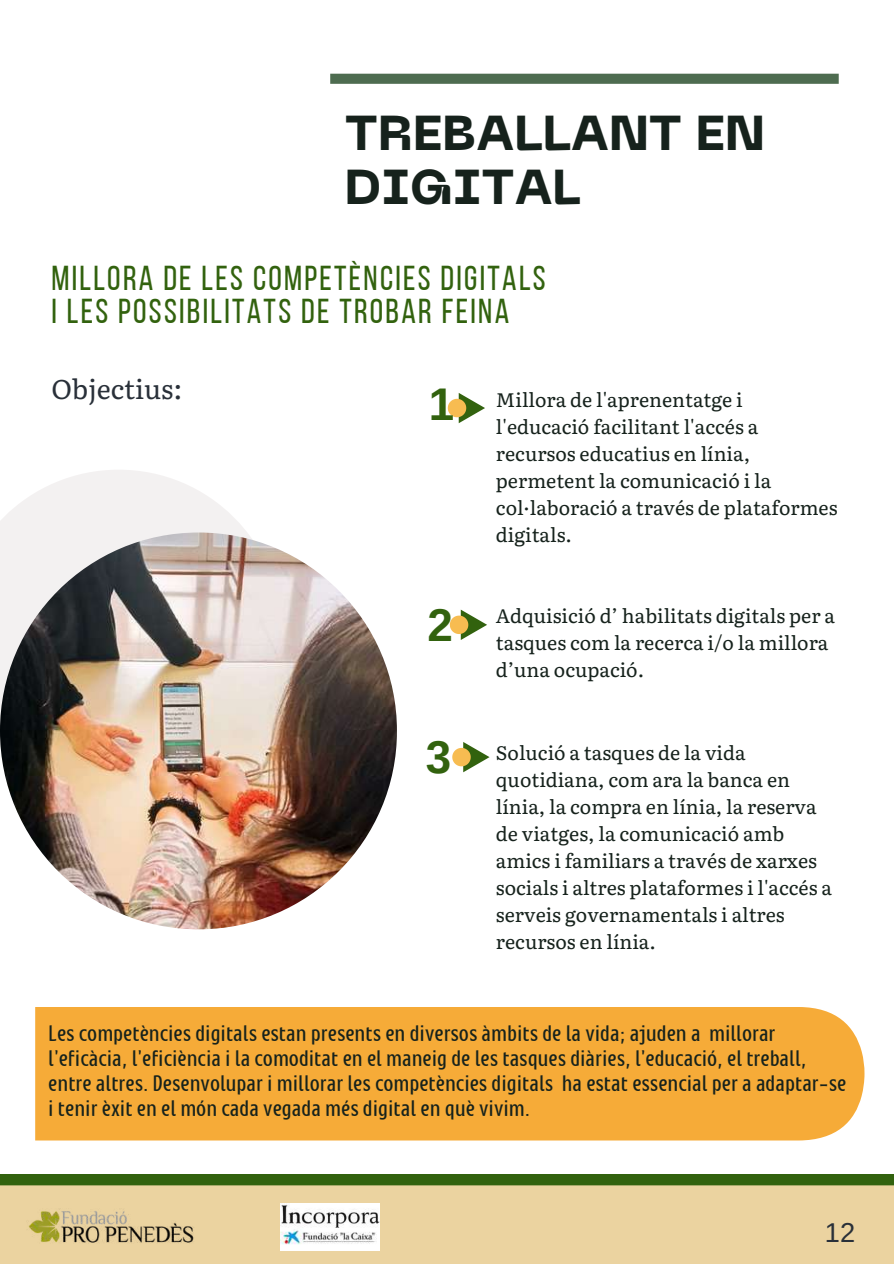
<style>
.page{position:relative;width:894px;height:1264px;background:#fff}
.page>*{position:absolute;margin:0;border:0;box-sizing:border-box;transform-origin:0 0}
.t1{font:800 48.75px/54px "PP Neue Machina";color:#16221c}
.t2{font:700 45.75px "Arimo";color:#32620e}
.t3{font:34.5px/32.7px "Bebas Neue";letter-spacing:.065em;color:#32620e}
.t4{font:27.15px "Arimo";color:#293039}
.t5{font:27px "Literata";color:#293039}
.t6{font:19.5px/27px "Literata";color:#16221c}
.t7{font:18px/24.8px "Montagna LTD";letter-spacing:.035em;color:#16221c}
</style>
<div class="page">
<div style="left:330px;top:74px;width:508px;height:10px;background:#4e6c50"></div>
<svg style="left:0;top:470px;width:252px;height:325px;fill:#f3f1f1"></svg>
<img style="left:0;top:532px;width:397px;height:397px;border-radius:50%">
<svg style="left:447px;top:393px;width:38px;height:30px"></svg>
<svg style="left:449px;top:609px;width:38px;height:31px"></svg>
<svg style="left:452px;top:742px;width:37px;height:30px"></svg>
<svg style="left:0;top:1174px;width:893px;height:89px"></svg>
<img style="left:27px;top:1208px;width:167px;height:36px">
<div style="left:35px;top:1007px;width:829px;height:133px;background:#f6ab38"></div>
<img style="left:281px;top:1203px;width:99px;height:25px">
<img style="left:281px;top:1228px;width:99px;height:21px">
<h1 class="t1" style="left:345px;top:111px;width:421px">TREBALLANT EN<br>DIGITAL</h1>
<h3 class="t3" style="left:51px;top:265px;width:496px">MILLORA DE LES COMPETÈNCIES DIGITALS<br>I LES POSSIBILITATS DE TROBAR FEINA</h3>
<h3 class="t5" style="left:51px;top:367px;width:132px">Objectius:</h3>
<h2 class="t2" style="left:429px;top:379px;width:27px">1</h2>
<p class="t6" style="left:496px;top:385px;width:343px">Millora de l'aprenentatge i l'educació facilitant l'accés a recursos educatius en línia, permetent la comunicació i la col·laboració a través de plataformes digitals.</p>
<h2 class="t2" style="left:427px;top:599px;width:27px">2</h2>
<p class="t6" style="left:496px;top:601px;width:340px">Adquisició d’ habilitats digitals per a tasques com la recerca i/o la millora d’una ocupació.</p>
<h2 class="t2" style="left:426px;top:731px;width:27px">3</h2>
<p class="t6" style="left:496px;top:738px;width:337px">Solució a tasques de la vida quotidiana, com ara la banca en línia, la compra en línia, la reserva de viatges, la comunicació amb amics i familiars a través de xarxes socials i altres plataformes i l'accés a serveis governamentals i altres recursos en línia.</p>
<p class="t7" style="left:49px;top:1022px;width:798px">Les competències digitals estan presents en diversos àmbits de la vida; ajuden a millorar l'eficàcia, l'eficiència i la comoditat en el maneig de les tasques diàries, l'educació, el treball, entre altres. Desenvolupar i millorar les competències digitals ha estat essencial per a adaptar-se i tenir èxit en el món cada vegada més digital en què vivim.</p>
<h3 class="t4" style="left:824px;top:1217px;width:32px">12</h3>
</div>
